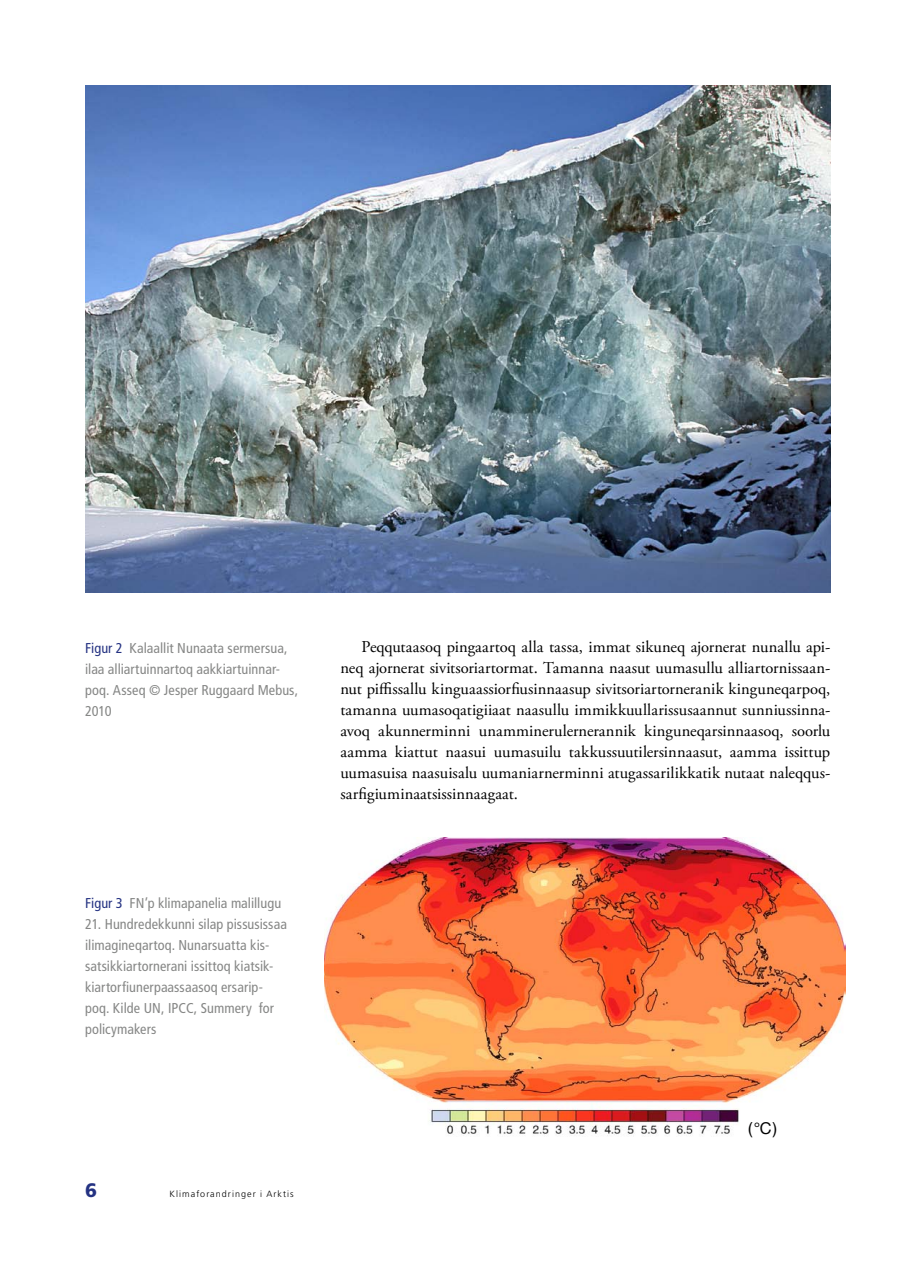
<style>
.page{position:relative;width:902px;height:1263px;background:#fff}
.page>*{position:absolute;margin:0;border:0;box-sizing:border-box;transform-origin:0 0}
.t1{font:900 19.5px "Frutiger LT Std";color:#243282}
.t2{font:16.5px/21px "Adobe Garamond Pro";letter-spacing:.005em;color:#000;text-align:justify}
.t3{font:16.35px "Helvetica Neue";color:#000}
.t4{font:condensed 14.25px/21px "Frutiger LT Std";letter-spacing:.005em;color:#868786}
.t5{font:300 9px "Frutiger LT Std";letter-spacing:.115em;color:#000}
.s1{color:#243282}
</style>
<div class="page">
<img style="left:85px;top:85px;width:745px;height:507px">
<img style="left:324px;top:838px;width:521px;height:298px">
<p class="t4" style="left:85px;top:637px;width:214px"><span class="s1">Figur 2</span> Kalaallit Nunaata sermersua, ilaa alliartuinnartoq aakkiartuinnar&shy;poq. Asseq © Jesper Ruggaard Mebus,<br>2010</p>
<p class="t2" style="left:340px;top:637px;width:491px;text-indent:21px">Peqqutaasoq pingaartoq alla tassa, immat sikuneq ajornerat nunallu api&shy;neq ajornerat sivitsoriartormat. Tamanna naasut uumasullu alliartornissaan&shy;nut piffissallu kinguaassiorfiusinnaasup sivitsoriartorneranik kinguneqarpoq, tamanna uumasoqatigiiaat naasullu immikkuullarissusaannut sunniussinna&shy;avoq akunnerminni unamminerulernerannik kinguneqarsinnaasoq, soorlu aamma kiattut naasui uumasuilu takkussuutilersinnaasut, aamma issittup uumasuisa naasuisalu uumaniarnerminni atugassarilikkatik nutaat naleqqus&shy;sarfigiuminaatsissinnaagaat.</p>
<p class="t4" style="left:85px;top:893px;width:198px"><span class="s1">Figur 3</span> FN’p klimapanelia malillugu</p>
<p class="t4" style="left:85px;top:914px;width:203px">21. Hundredekkunni silap pissusissaa ilimagineqartoq. Nunarsuatta kis&shy;satsikkiartornerani issittoq kiatsik&shy;kiartorfiunerpaassaasoq ersarip&shy;poq. Kilde UN, IPCC, Summery for policymakers</p>
<p class="t1" style="left:85px;top:1178px;width:13px">6</p>
<p class="t5" style="left:170px;top:1188px;width:126px">Klimaforandringer i Arktis</p>
<p class="t3" style="left:748px;top:1118px;width:30px">(°C)</p>
</div>
